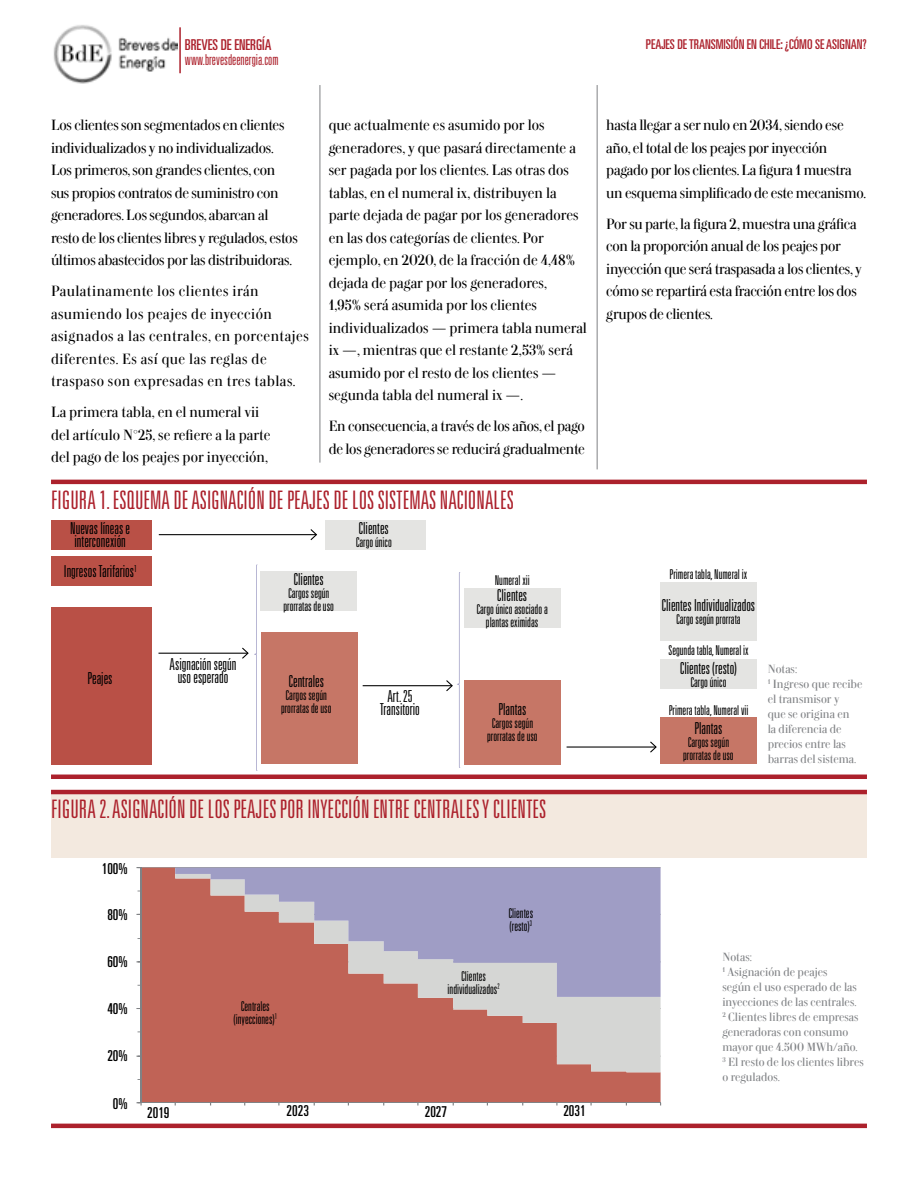
<style>
.page{position:relative;width:918px;height:1188px;background:#fff}
.page>*{position:absolute;margin:0;border:0;box-sizing:border-box;transform-origin:0 0}
.t1{font:300 ultra-condensed 25.5px "Univers LT Std";color:#ac212c}
.t2{font:300 ultra-condensed 16.5px/12.9px "Univers LT Std";color:#000;text-align:center}
.t3{font:15px/22.5px "Carmen";letter-spacing:-.01em;color:#000}
.t4{font:15px/22.5px "Carmen";letter-spacing:.03em;color:#000}
.t5{font:ultra-condensed 15px "Univers LT Std";color:#000}
.t6{font:300 ultra-condensed 15px "Univers LT Std";color:#ac212c}
.t7{font:ultra-condensed 15px "Univers LT Std";color:#ac212c}
.t8{font:300 ultra-condensed 13.5px/12.9px "Univers LT Std";color:#000;text-align:center}
.t9{font:ultra-condensed 13.5px "Univers LT Std";color:#ac212c}
.t10{font:12px/15px "Carmen";color:#808285}
</style>
<div class="page">
<img style="left:53px;top:25px;width:124px;height:59px">
<hr style="left:179px;top:27px;width:2px;height:46px;background:#ac212c">
<hr style="left:320px;top:85px;width:1px;height:378px;background:#808285">
<hr style="left:597px;top:85px;width:1px;height:384px;background:#808285">
<hr style="left:51px;top:1124px;width:816px;height:4px;background:#ac212c">
<hr style="left:141px;top:867px;width:520px;height:1px;background:#808285">
<div style="left:141px;top:868px;width:520px;height:234px;background:#c06356"></div>
<svg style="left:175px;top:997px;width:486px;height:75px;fill:#c06356"></svg>
<svg style="left:175px;top:868px;width:486px;height:129px;fill:#9f9dc5"></svg>
<hr style="left:140px;top:868px;width:1px;height:235px;background:#808285">
<hr style="left:141px;top:1102px;width:520px;height:1px;background:#808285">
<svg style="left:136px;top:1102px;width:6px;height:4px"></svg>
<div style="left:51px;top:793px;width:816px;height:64px;background:#f3e9df"></div>
<hr style="left:51px;top:790px;width:816px;height:4px;background:#ac212c">
<hr style="left:159px;top:534px;width:157px;height:1px;background:#000">
<svg style="left:309px;top:529px;width:8px;height:12px"></svg>
<hr style="left:159px;top:653px;width:89px;height:1px;background:#000">
<hr style="left:363px;top:685px;width:89px;height:1px;background:#000">
<hr style="left:567px;top:746px;width:89px;height:2px;background:#000">
<svg style="left:649px;top:741px;width:8px;height:12px"></svg>
<div style="left:52px;top:520px;width:100px;height:29px;background:#b95046"></div>
<div style="left:325px;top:520px;width:101px;height:29px;background:#e4e4e2"></div>
<div style="left:52px;top:556px;width:100px;height:30px;background:#b95046"></div>
<div style="left:52px;top:607px;width:100px;height:157px;background:#b95046"></div>
<div style="left:464px;top:588px;width:97px;height:40px;background:#e4e4e2"></div>
<div style="left:464px;top:680px;width:97px;height:84px;background:#c67666"></div>
<div style="left:660px;top:660px;width:97px;height:29px;background:#e4e4e2"></div>
<div style="left:660px;top:583px;width:97px;height:58px;background:#e4e4e2"></div>
<div style="left:660px;top:718px;width:97px;height:46px;background:#c67666"></div>
<hr style="left:51px;top:480px;width:816px;height:4px;background:#ac212c">
<hr style="left:51px;top:775px;width:816px;height:4px;background:#ac212c">
<div style="left:260px;top:571px;width:97px;height:40px;background:#e4e4e2"></div>
<div style="left:261px;top:632px;width:96px;height:132px;background:#c67666"></div>
<svg style="left:241px;top:565px;width:16px;height:206px"></svg>
<svg style="left:445px;top:572px;width:15px;height:196px"></svg>
<p class="t7" style="left:185px;top:36px;width:88px">BREVES DE ENERGÍA</p>
<p class="t6" style="left:185px;top:52px;width:95px">www.brevesdeenergia.com</p>
<p class="t9" style="left:646px;top:37px;width:222px">PEAJES DE TRANSMISIÓN EN CHILE: ¿CÓMO SE ASIGNAN?</p>
<p class="t3" style="left:51px;top:114px;width:248px">Los clientes son segmentados en clientes individualizados y no individualizados.<br>Los primeros, son grandes clientes, con<br>sus propios contratos de suministro con generadores. Los segundos, abarcan al resto de los clientes libres y regulados, estos últimos abastecidos por las distribuidoras.</p>
<p class="t4" style="left:51px;top:280px;width:259px">Paulatinamente los clientes irán asumiendo los peajes de inyección asignados a las centrales, en porcentajes diferentes. Es así que las reglas de traspaso son expresadas en tres tablas.</p>
<p class="t3" style="left:51px;top:401px;width:221px">La primera tabla, en el numeral vii del artículo N°25, se refiere a la parte del pago de los peajes por inyección,</p>
<p class="t3" style="left:329px;top:114px;width:260px">que actualmente es asumido por los generadores, y que pasará directamente a ser pagada por los clientes. Las otras dos tablas, en el numeral ix, distribuyen la parte dejada de pagar por los generadores en las dos categorías de clientes. Por ejemplo, en 2020, de la fracción de 4,48% dejada de pagar por los generadores,<br>1,95% será asumida por los clientes individualizados — primera tabla numeral ix —―, mientras que el restante 2,53% será asumido por el resto de los clientes ―— segunda tabla del numeral ix —―.</p>
<p class="t3" style="left:329px;top:415px;width:258px">En consecuencia, a través de los años, el pago de los generadores se reducirá gradualmente</p>
<h1 class="t1" style="left:51px;top:487px;width:464px">Figura 1. Esquema de asignación de peajes de los sistemas nacionales</h1>
<p class="t2" style="left:70px;top:522px;width:61px;text-align:left">Nuevas líneas e interconexión</p>
<p class="t2" style="left:64px;top:565px;width:74px">Ingresos Tarifarios<sup>1</sup></p>
<p class="t2" style="left:359px;top:522px;width:32px">Clientes</p>
<p class="t8" style="left:356px;top:536px;width:38px">Cargo único</p>
<p class="t2" style="left:294px;top:572px;width:32px">Clientes</p>
<p class="t8" style="left:283px;top:586px;width:52px">Cargos según prorratas de uso</p>
<p class="t8" style="left:495px;top:573px;width:37px">Numeral xii</p>
<p class="t2" style="left:497px;top:589px;width:32px">Clientes</p>
<p class="t8" style="left:476px;top:603px;width:73px">Cargo único asociado a plantas eximidas</p>
<p class="t2" style="left:88px;top:672px;width:27px">Peajes</p>
<p class="t2" style="left:170px;top:658px;width:68px">Asignación según uso esperado</p>
<p class="t2" style="left:289px;top:675px;width:37px">Centrales</p>
<p class="t8" style="left:281px;top:689px;width:52px">Cargos según prorratas de uso</p>
<p class="t2" style="left:380px;top:690px;width:42px">Art. 25<br>Transitorio</p>
<p class="t2" style="left:498px;top:703px;width:29px">Plantas</p>
<p class="t8" style="left:487px;top:717px;width:52px">Cargos según prorratas de uso</p>
<h1 class="t1" style="left:51px;top:796px;width:497px">Figura 2. Asignación de los peajes por inyección entre centrales y clientes</h1>
<p class="t5" style="left:102px;top:860px;width:27px">100%</p>
<p class="t5" style="left:107px;top:906px;width:22px">80%</p>
<p class="t5" style="left:107px;top:953px;width:22px">60%</p>
<p class="t5" style="left:107px;top:1000px;width:22px">40%</p>
<p class="t5" style="left:107px;top:1047px;width:22px">20%</p>
<p class="t5" style="left:113px;top:1095px;width:16px">0%</p>
<p class="t8" style="left:234px;top:1000px;width:45px">Centrales (inyecciones)<sup>1</sup></p>
<p class="t8" style="left:508px;top:907px;width:26px;text-align:left">Clientes (resto)<sup>3</sup></p>
<p class="t8" style="left:448px;top:970px;width:53px">Clientes individualizados<sup>2</sup></p>
<p class="t5" style="left:147px;top:1104px;width:24px">2019</p>
<p class="t5" style="left:287px;top:1102px;width:24px">2023</p>
<p class="t5" style="left:425px;top:1103px;width:24px">2027</p>
<p class="t5" style="left:563px;top:1102px;width:24px">2031</p>
<p class="t3" style="left:606px;top:114px;width:261px">hasta llegar a ser nulo en 2034, siendo ese año, el total de los peajes por inyección pagado por los clientes. La figura 1 muestra un esquema simplificado de este mecanismo.</p>
<p class="t3" style="left:606px;top:212px;width:257px">Por su parte, la figura 2, muestra una gráfica con la proporción anual de los peajes por inyección que será traspasada a los clientes, y cómo se repartirá esta fracción entre los dos grupos de clientes.</p>
<p class="t8" style="left:670px;top:567px;width:79px">Primera tabla, Numeral ix</p>
<p class="t2" style="left:662px;top:598px;width:95px">Clientes Individualizados</p>
<p class="t8" style="left:676px;top:612px;width:66px">Cargo según prorrata</p>
<p class="t8" style="left:669px;top:643px;width:82px">Segunda tabla, Numeral ix</p>
<p class="t2" style="left:680px;top:662px;width:59px">Clientes (resto)</p>
<p class="t8" style="left:690px;top:676px;width:38px">Cargo único</p>
<p class="t8" style="left:669px;top:704px;width:81px">Primera tabla, Numeral vii</p>
<p class="t2" style="left:695px;top:721px;width:29px">Plantas</p>
<p class="t8" style="left:683px;top:735px;width:52px">Cargos según prorratas de uso</p>
<p class="t10" style="left:768px;top:662px;width:96px">Notas:<br><sup>1</sup> Ingreso que recibe el transmisor y<br>que se origina en<br>la diferencia de precios entre las barras del sistema.</p>
<p class="t10" style="left:722px;top:949px;width:143px">Notas:<br><sup>1</sup> Asignación de peajes<br>según el uso esperado de las inyecciones de las centrales.<br><sup>2</sup> Clientes libres de empresas generadoras con consumo mayor que 4.500 MWh/año.<br><sup>3</sup> El resto de los clientes libres o regulados.</p>
</div>
